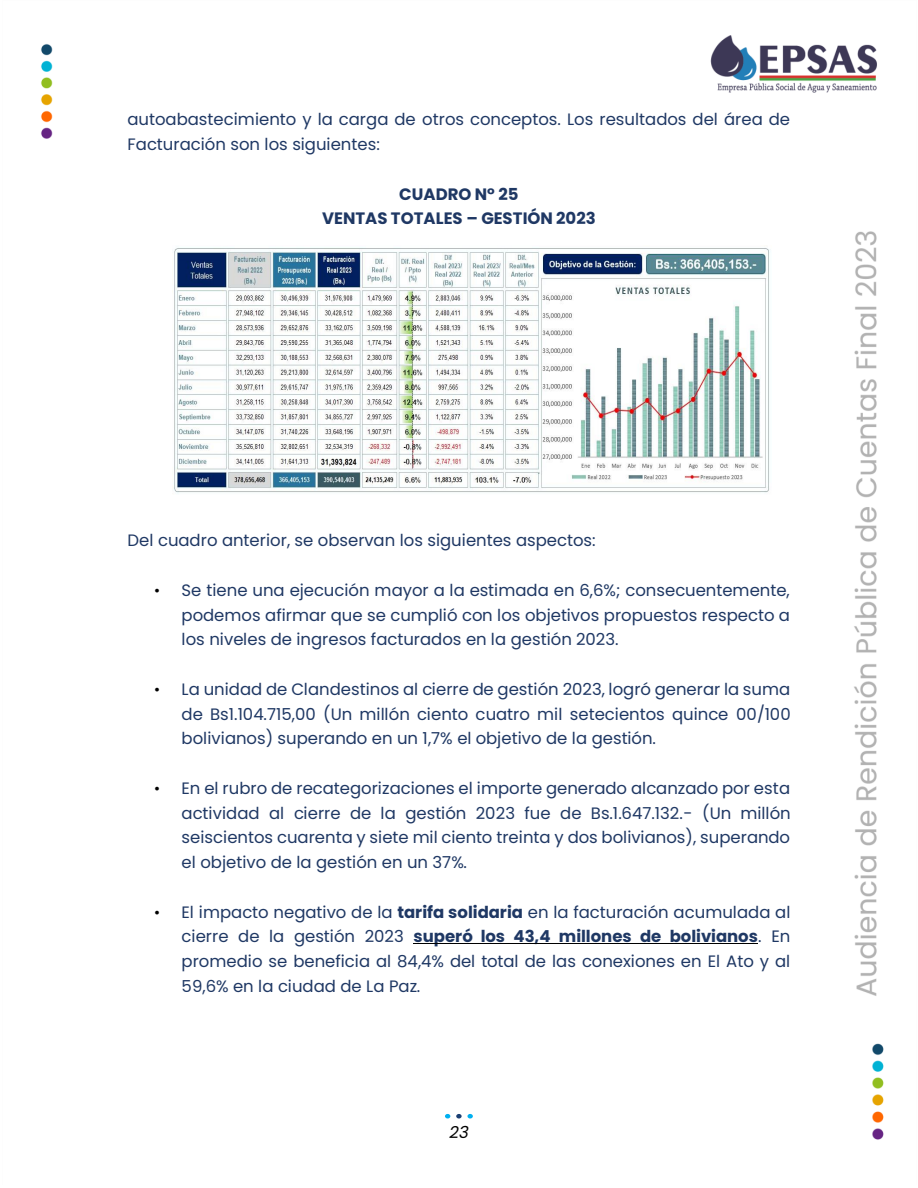
<style>
.page{position:relative;width:918px;height:1188px;background:#fff}
.page>*{position:absolute;margin:0;border:0;box-sizing:border-box;transform-origin:0 0}
.t1{font:16.5px/24.8px "Poppins";letter-spacing:-.005em;color:#1f3864;text-align:justify}
.t2{font:700 16.5px/24.9px "Poppins";color:#1f3864;text-align:center}
.t3{font:italic 16.5px "Poppins";color:#000}
.s1{font-family:"Arial";font-size:15px;color:#000}
.s2{font-weight:700}
</style>
<div class="page">
<img style="left:41px;top:35px;width:843px;height:1105px">
<img style="left:434px;top:1119px;width:50px;height:21px">
<svg style="left:445px;top:1114px;width:5px;height:5px"></svg>
<svg style="left:456px;top:1114px;width:17px;height:5px"></svg>
<img style="left:172px;top:245px;width:600px;height:250px">
<hr style="left:414px;top:943px;width:344px;height:1px;background:#000">
<p class="t1" style="left:128px;top:107px;width:664px">autoabastecimiento y la carga de otros conceptos. Los resultados del área de<br>Facturación son los siguientes:</p>
<p class="t2" style="left:322px;top:181px;width:275px">CUADRO N° 25<br>VENTAS TOTALES – GESTIÓN 2023</p>
<p class="t1" style="left:128px;top:528px;width:470px">Del cuadro anterior, se observan los siguientes aspectos:</p>
<p class="t1" style="left:182px;top:578px;width:610px;text-indent:-27px"><span class="s1">•</span> Se tiene una ejecución mayor a la estimada en 6,6%; consecuentemente, podemos afirmar que se cumplió con los objetivos propuestos respecto a los niveles de ingresos facturados en la gestión 2023.</p>
<p class="t1" style="left:182px;top:677px;width:611px;text-indent:-27px"><span class="s1">•</span> La unidad de Clandestinos al cierre de gestión 2023, logró generar la suma de Bs1.104.715,00 (Un millón ciento cuatro mil setecientos quince 00/100 bolivianos) superando en un 1,7% el objetivo de la gestión.</p>
<p class="t1" style="left:182px;top:776px;width:611px;text-indent:-27px"><span class="s1">•</span> En el rubro de recategorizaciones el importe generado alcanzado por esta actividad al cierre de la gestión 2023 fue de Bs.1.647.132.- (Un millón seiscientos cuarenta y siete mil ciento treinta y dos bolivianos), superando el objetivo de la gestión en un 37%.</p>
<p class="t1" style="left:182px;top:900px;width:610px;text-indent:-27px"><span class="s1">•</span> El impacto negativo de la <span class="s2">tarifa solidaria</span> en la facturación acumulada al cierre de la gestión 2023 <span class="s2">superó los 43,4 millones de bolivianos</span>. En promedio se beneficia al 84,4% del total de las conexiones en El Ato y al 59,6% en la ciudad de La Paz.</p>
<p class="t3" style="left:450px;top:1123px;width:21px">23</p>
</div>
